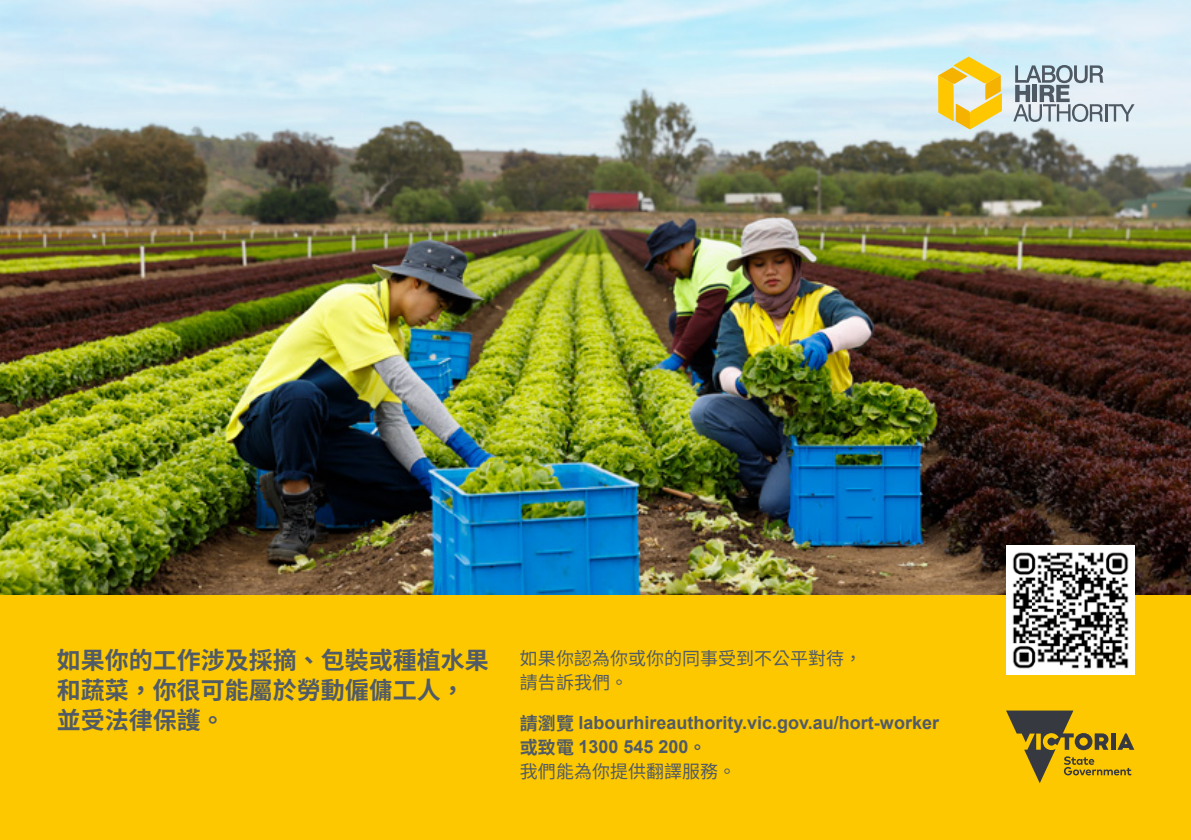
<style>
.page{position:relative;width:1191px;height:840px;background:#fff}
.page>*{position:absolute;margin:0;border:0;box-sizing:border-box;transform-origin:0 0}
.Body__8_pt{font:700 24px/30px "Noto Sans CJ Ktc";color:#515b66}
.Body__8_pt-2{font:700 18px/24.2px "Arial";color:#515b66}
.Body__8_pt-3{font:18px/24px "Noto Sans CJ Ktc";color:#515b66}
.s1{font-family:"Noto Sans CJ Ktc"}
.s2{font-family:"Noto Sans CJ Ktc";font-weight:400}
</style>
<div class="page">
<img style="left:0;top:0;width:1191px;height:595px">
<img style="left:387px;top:455px;width:804px;height:140px">
<div style="left:0;top:595px;width:1191px;height:244px;background:#fec800"></div>
<svg style="left:938px;top:57px;width:64px;height:72px;background:#ebd572"></svg>
<svg style="left:1013px;top:65px;width:121px;height:57px;background:#b6c2ca"></svg>
<img style="left:1006px;top:545px;width:128px;height:128px">
<svg style="left:1006px;top:710px;width:128px;height:72px"></svg>
<p class="Body__8_pt" style="left:57px;top:645px;width:434px">如果你的工作涉及採摘、包裝或種植水果和蔬菜，你很可能屬於勞動僱傭工人，並受法律保護。</p>
<p class="Body__8_pt-3" style="left:520px;top:646px;width:343px">如果你認為你或你的同事受到不公平對待，請告訴我們。</p>
<p class="Body__8_pt-2" style="left:520px;top:711px;width:420px"><span class="s1">請瀏覽</span> labourhireauthority.vic.gov.au/hort-worker<span class="s1">或致電</span> 1300 545 200<span class="s1">。<br></span><span class="s2">我們能為你提供翻譯服務。</span></p>
</div>
